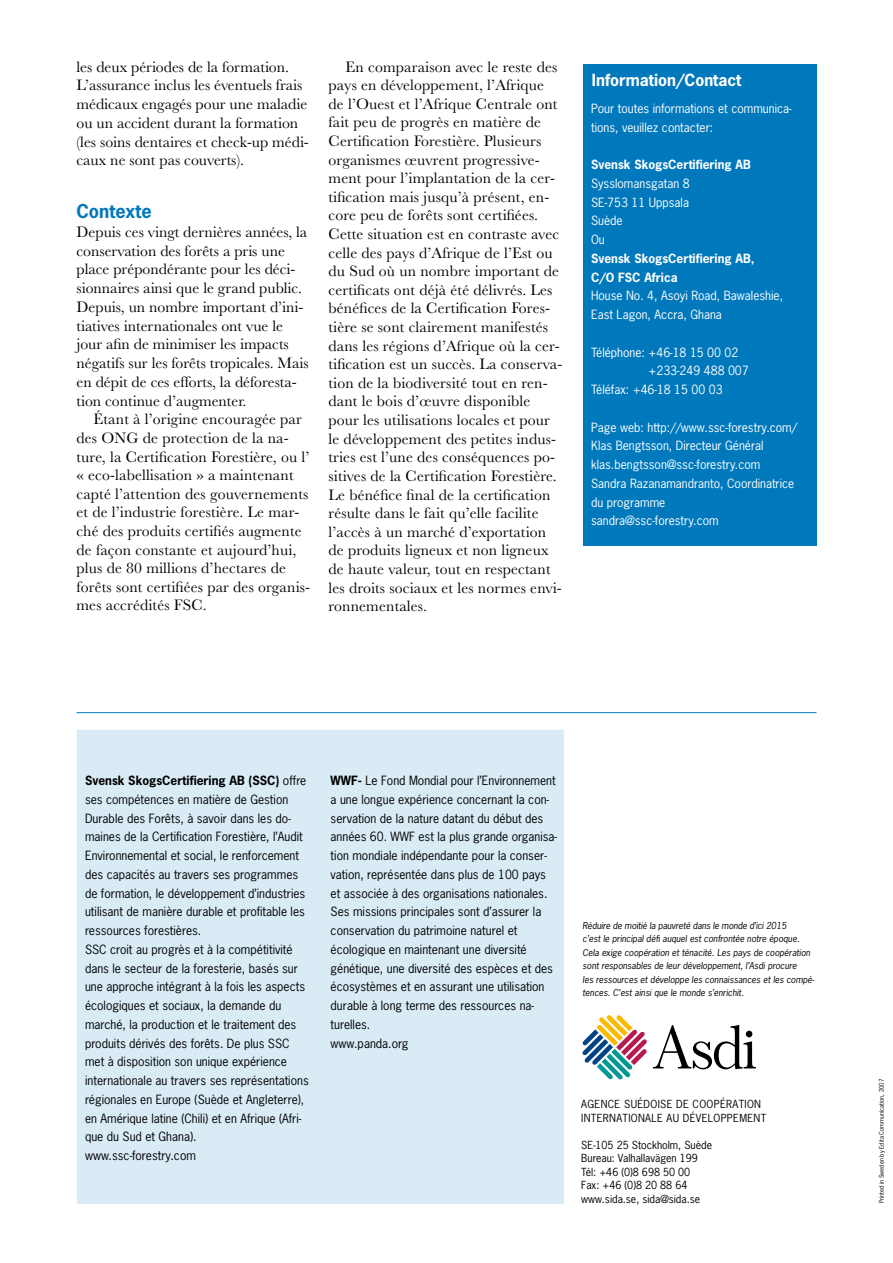
<style>
.page{position:relative;width:893px;height:1263px;background:#fff}
.page>*{position:absolute;margin:0;border:0;box-sizing:border-box;transform-origin:0 0}
.t1{font:700 18px "News Gothic Std";color:#0078bc}
.t2{font:15.75px/18.6px "Baskerville MT Std";letter-spacing:.01em;color:#000}
.t3{font:700 15.75px "News Gothic Std";color:#fff}
.t4{font:12px/18.8px "News Gothic Std";color:#000}
.t5{font:12px/18.8px "News Gothic Std";color:#fff}
.t6{font:700 12px/18.8px "News Gothic Std";color:#fff}
.t7{font:10.5px/13.5px "News Gothic Std";color:#000}
.t8{font:10.5px "News Gothic Std";letter-spacing:.03em;color:#000}
.t9{font:italic 9px/13.5px "News Gothic Std";color:#000}
.t10{font:6px "News Gothic Std";color:#000}
.s1{font-weight:700}
</style>
<div class="page">
<div style="left:583px;top:64px;width:233px;height:482px;background:#0078bc"></div>
<div style="left:78px;top:730px;width:485px;height:473px;background:#d9ebf5"></div>
<div style="left:77px;top:730px;width:487px;height:474px;border:2px solid #d9ebf5"></div>
<hr style="left:76px;top:712px;width:740px;height:1px;background:#0078bc">
<svg style="left:583px;top:1015px;width:64px;height:64px"></svg>
<svg style="left:653px;top:1025px;width:103px;height:44px"></svg>
<p class="t2" style="left:76px;top:57px;width:234px">les deux périodes de la formation.<br>L’assurance inclus les éventuels frais médicaux engagés pour une maladie ou un accident durant la formation (les soins dentaires et check-up médi&shy;caux ne sont pas couverts).</p>
<p class="t1" style="left:76px;top:199px;width:77px">Contexte</p>
<p class="t2" style="left:76px;top:222px;width:234px">Depuis ces vingt dernières années, la conservation des forêts a pris une place prépondérante pour les déci&shy;sionnaires ainsi que le grand public.<br>Depuis, un nombre important d’ini&shy;tiatives internationales ont vue le jour afin de minimiser les impacts négatifs sur les forêts tropicales. Mais en dépit de ces efforts, la déforesta&shy;tion continue d’augmenter.</p>
<p class="t2" style="left:76px;top:410px;width:235px;text-indent:17px">Étant à l’origine encouragée par des ONG de protection de la na&shy;ture, la Certification Forestière, ou l’ « eco-labellisation » a maintenant capté l’attention des gouvernements et de l’industrie forestière. Le mar&shy;ché des produits certifiés augmente de façon constante et aujourd’hui, plus de 80 millions d’hectares de forêts sont certifiées par des organis&shy;mes accrédités FSC.</p>
<p class="t2" style="left:329px;top:57px;width:235px;text-indent:17px">En comparaison avec le reste des pays en développement, l’Afrique de l’Ouest et l’Afrique Centrale ont fait peu de progrès en matière de Certification Forestière. Plusieurs organismes œuvrent progressive&shy;ment pour l’implantation de la cer&shy;tification mais jusqu’à présent, en&shy;core peu de forêts sont certifiées.<br>Cette situation est en contraste avec celle des pays d’Afrique de l’Est ou du Sud où un nombre important de certificats ont déjà été délivrés. Les bénéfices de la Certification Fores&shy;tière se sont clairement manifestés dans les régions d’Afrique où la cer&shy;tification est un succès. La conserva&shy;tion de la biodiversité tout en ren&shy;dant le bois d’œuvre disponible pour les utilisations locales et pour le développement des petites indus&shy;tries est l’une des conséquences po&shy;sitives de la Certification Forestière.<br>Le bénéfice final de la certification résulte dans le fait qu’elle facilite l’accès à un marché d’exportation de produits ligneux et non ligneux de haute valeur, tout en respectant les droits sociaux et les normes envi&shy;ronnementales.</p>
<p class="t3" style="left:592px;top:69px;width:151px">Information/Contact</p>
<p class="t5" style="left:591px;top:99px;width:202px">Pour toutes informations et communica&shy;tions, veuillez contacter:</p>
<p class="t6" style="left:591px;top:155px;width:161px">Svensk SkogsCertifiering AB</p>
<p class="t5" style="left:591px;top:174px;width:100px">Sysslomansgatan 8<br>SE-753 11 Uppsala<br>Suède<br>Ou</p>
<p class="t6" style="left:591px;top:249px;width:165px">Svensk SkogsCertifiering AB,<br>C/O FSC Africa</p>
<p class="t5" style="left:591px;top:286px;width:194px">House No. 4, Asoyi Road, Bawaleshie,<br>East Lagon, Accra, Ghana</p>
<p class="t5" style="left:591px;top:343px;width:149px">Téléphone: +46-18 15 00 02</p>
<p class="t5" style="left:648px;top:361px;width:102px">+233-249 488 007</p>
<p class="t5" style="left:591px;top:380px;width:133px">Téléfax: +46-18 15 00 03</p>
<p class="t5" style="left:591px;top:418px;width:208px">Page web: http://www.ssc-forestry.com/<br>Klas Bengtsson, Directeur Général klas.bengtsson@ssc-forestry.com<br>Sandra Razanamandranto, Coordinatrice du programme<br>sandra@ssc-forestry.com</p>
<p class="t4" style="left:85px;top:771px;width:225px"><span class="s1">Svensk SkogsCertifiering AB (SSC)</span> offre ses compétences en matière de Gestion Durable des Forêts, à savoir dans les do&shy;maines de la Certification Forestière, l’Audit Environnemental et social, le renforcement des capacités au travers ses programmes de formation, le développement d’industries utilisant de manière durable et profitable les ressources forestières.<br>SSC croit au progrès et à la compétitivité dans le secteur de la foresterie, basés sur une approche intégrant à la fois les aspects écologiques et sociaux, la demande du marché, la production et le traitement des produits dérivés des forêts. De plus SSC met à disposition son unique expérience internationale au travers ses représentations régionales en Europe (Suède et Angleterre), en Amérique latine (Chili) et en Afrique (Afri&shy;que du Sud et Ghana). www.ssc-forestry.com</p>
<p class="t4" style="left:331px;top:771px;width:228px"><span class="s1">WWF-</span> Le Fond Mondial pour l’Environnement a une longue expérience concernant la con&shy;servation de la nature datant du début des années 60. WWF est la plus grande organisa&shy;tion mondiale indépendante pour la conser&shy;vation, représentée dans plus de 100 pays et associée à des organisations nationales.<br>Ses missions principales sont d’assurer la conservation du patrimoine naturel et écologique en maintenant une diversité génétique, une diversité des espèces et des écosystèmes et en assurant une utilisation durable à long terme des ressources na&shy;turelles.<br>www.panda.org</p>
<p class="t9" style="left:583px;top:919px;width:233px">Réduire de moitié la pauvreté dans le monde d’ici 2015<br>c’est le principal défi auquel est confrontée notre époque.<br>Cela exige coopération et ténacité. Les pays de coopération sont responsables de leur développement, l’Asdi procure<br>les ressources et développe les connaissances et les compé&shy;tences. C’est ainsi que le monde s’enrichit.</p>
<p class="t7" style="left:581px;top:1097px;width:14px">Agence</p>
<p class="t7" style="left:624px;top:1097px;width:26px">Suédoise</p>
<p class="t8" style="left:676px;top:1097px;width:75px">de Coopération</p>
<p class="t7" style="left:581px;top:1111px;width:54px">Internationale</p>
<p class="t7" style="left:667px;top:1111px;width:43px">au Dévelo</p>
<p class="t7" style="left:721px;top:1111px;width:47px">ppement</p>
<p class="t7" style="left:581px;top:1138px;width:132px">SE-105 25 Stockholm, Suède<br>Bureau: Valhallavägen 199<br>Tél: +46 (0)8 698 50 00<br>Fax: +46 (0)8 20 88 64 www.sida.se, sida@sida.se</p>
<p class="t10" style="left:878px;top:1203px;width:126px;rotate:-90deg">Printed in Sweden by Edita Communication, 2007</p>
</div>
